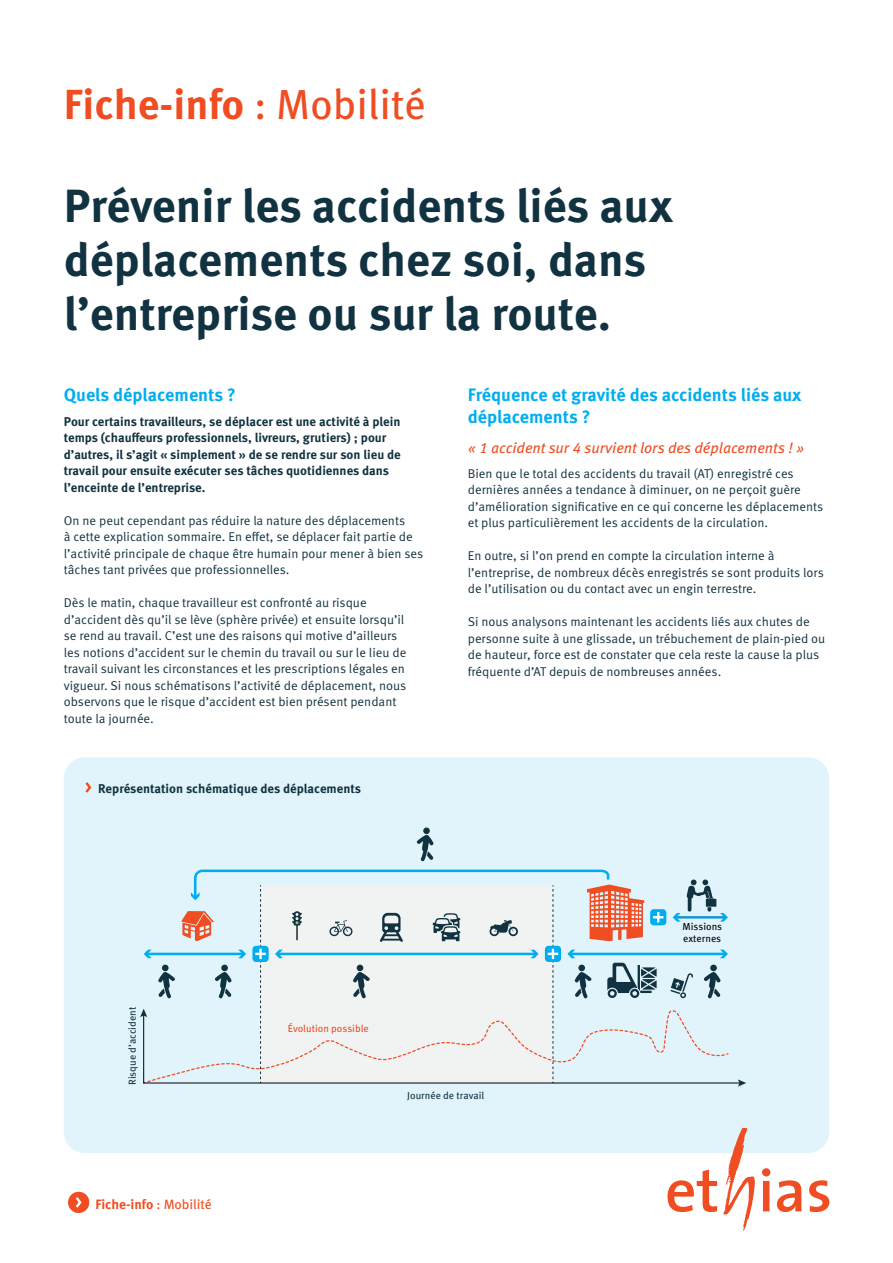
<style>
.page{position:relative;width:893px;height:1263px;background:#fff}
.page>*{position:absolute;margin:0;border:0;box-sizing:border-box;transform-origin:0 0}
.t1{font:700 46.5px/54px "Meta Pro";color:#113240}
.t2{font:700 42px "Meta Pro";color:#f04d22}
.t3{font:700 18px/21.6px "Meta Pro";color:#00aeef}
.t4{font:15.75px "Meta Pro";color:#000001}
.t5{font:italic 15px "Meta Pro";color:#f04d22}
.t6{font:700 13.5px "Meta Pro";color:#f04d22}
.t7{font:12.75px/16.5px "Meta Pro Norm";color:#113240}
.t8{font:700 12.75px/16.5px "Meta Pro";color:#113240}
.t9{font:10.2px "Meta Pro";color:#113240}
.t10{font:10.2px "Meta Pro";color:#f04d22}
.t11{font:10.2px/11.4px "Meta Pro";color:#000001}
.s1{font-weight:400}
</style>
<div class="page">
<div style="left:64px;top:757px;width:765px;height:396px;background:#e1f4fc;border-radius:21px"></div>
<div style="left:68px;top:1192px;width:21px;height:21px;background:#f04d22;border-radius:50%"></div>
<svg style="left:76px;top:1197px;width:6px;height:11px"></svg>
<svg style="left:85px;top:782px;width:6px;height:11px"></svg>
<svg style="left:416px;top:835px;width:18px;height:27px"></svg>
<div style="left:423px;top:827px;width:7px;height:7px;background:#113240;border-radius:50%"></div>
<svg style="left:140px;top:869px;width:606px;height:217px"></svg>
<svg style="left:723px;top:1127px;width:32px;height:104px"></svg>
<svg style="left:667px;top:1169px;width:50px;height:43px"></svg>
<svg style="left:762px;top:1168px;width:8px;height:43px"></svg>
<svg style="left:777px;top:1180px;width:25px;height:32px"></svg>
<svg style="left:809px;top:1180px;width:20px;height:32px"></svg>
<h2 class="t2" style="left:64px;top:72px;width:364px">Fiche-info <span class="s1">: Mobilité</span></h2>
<h1 class="t1" style="left:64px;top:176px;width:610px">Prévenir les accidents liés aux déplacements chez soi, dans l’entreprise ou sur la route.</h1>
<h3 class="t3" style="left:64px;top:383px;width:174px">Quels déplacements ?</h3>
<p class="t8" style="left:64px;top:412px;width:339px">Pour certains travailleurs, se déplacer est une activité à plein temps (chauffeurs professionnels, livreurs, grutiers) ; pour d’autres, il s’agit « simplement » de se rendre sur son lieu de travail pour ensuite exécuter ses tâches quotidiennes dans l’enceinte de l’entreprise.</p>
<p class="t7" style="left:64px;top:511px;width:361px">On ne peut cependant pas réduire la nature des déplacements<br>à cette explication sommaire. En effet, se déplacer fait partie de l’activité principale de chaque être humain pour mener à bien ses tâches tant privées que professionnelles.</p>
<p class="t7" style="left:64px;top:594px;width:344px">Dès le matin, chaque travailleur est confronté au risque d’accident dès qu’il se lève (sphère privée) et ensuite lorsqu’il se rend au travail. C’est une des raisons qui motive d’ailleurs les notions d’accident sur le chemin du travail ou sur le lieu de travail suivant les circonstances et les prescriptions légales en vigueur. Si nous schématisons l’activité de déplacement, nous observons que le risque d’accident est bien présent pendant toute la journée.</p>
<p class="t4" style="left:128px;top:690px;width:327px">Représentation schématique des déplacements</p>
<h3 class="t3" style="left:468px;top:383px;width:335px">Fréquence et gravité des accidents liés aux déplacements ?</h3>
<p class="t5" style="left:468px;top:436px;width:338px">« 1 accident sur 4 survient lors des déplacements ! »</p>
<p class="t7" style="left:468px;top:464px;width:357px">Bien que le total des accidents du travail (AT) enregistré ces dernières années a tendance à diminuer, on ne perçoit guère d’amélioration significative en ce qui concerne les déplacements et plus particulièrement les accidents de la circulation.</p>
<p class="t7" style="left:468px;top:547px;width:358px">En outre, si l’on prend en compte la circulation interne à l’entreprise, de nombreux décès enregistrés se sont produits lors de l’utilisation ou du contact avec un engin terrestre.</p>
<p class="t7" style="left:468px;top:613px;width:359px">Si nous analysons maintenant les accidents liés aux chutes de personne suite à une glissade, un trébuchement de plain-pied ou de hauteur, force est de constater que cela reste la cause la plus fréquente d’AT depuis de nombreuses années.</p>
<p class="t8" style="left:98px;top:779px;width:264px">Représentation schématique des déplacements</p>
<p class="t9" style="left:125px;top:1085px;width:80px;rotate:-90deg">Risque d’accident</p>
<p class="t10" style="left:288px;top:1020px;width:83px">Évolution possible</p>
<p class="t11" style="left:682px;top:920px;width:41px">Missions externes</p>
<p class="t6" style="left:95px;top:1193px;width:118px">Fiche-info <span class="s1">: Mobilité</span></p>
<p class="t9" style="left:407px;top:1088px;width:79px">Journée de travail</p>
</div>
